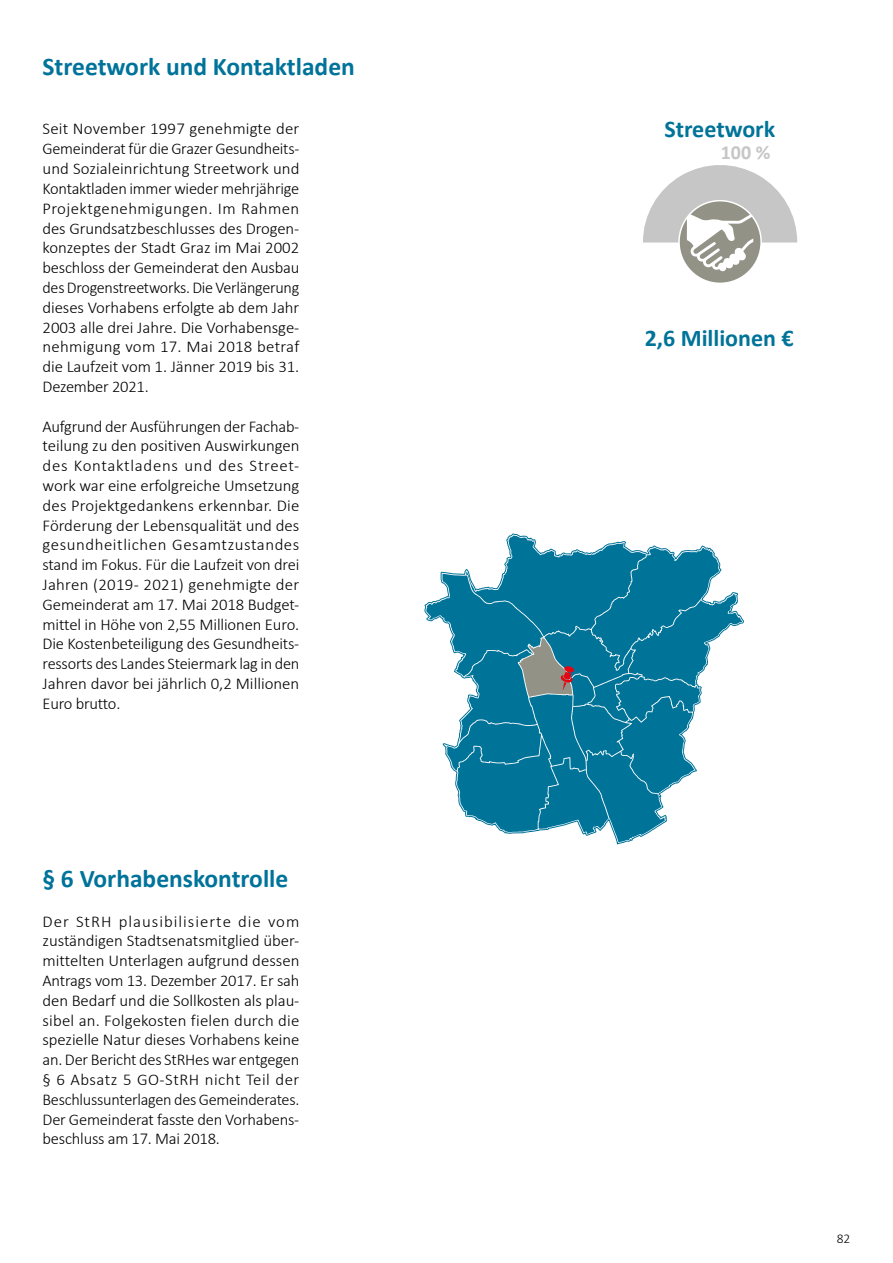
<style>
.page{position:relative;width:893px;height:1263px;background:#fff}
.page>*{position:absolute;margin:0;border:0;box-sizing:border-box;transform-origin:0 0}
.Bericht_Überschrift_Blau_h1_Spaltenüberg{font:700 25.5px "Calibri";color:#00739a}
.t1{font:700 24px "Calibri";color:#007399}
.t2{font:700 19.95px "Calibri";color:#c6c6c6}
.Bericht_Fließtext_p_standard_black_mit_A{font:300 16.5px/19.8px "Calibri";letter-spacing:-.01em;color:#000;text-align:justify}
.t3{font:300 13.5px "Calibri";color:#000}
</style>
<div class="page">
<div style="left:679px;top:201px;width:82px;height:82px;background:#929287;border-radius:41px"></div>
<svg style="left:643px;top:165px;width:154px;height:106px"></svg>
<div style="left:678px;top:200px;width:84px;height:84px;border:2px solid #fff;border-radius:50%"></div>
<svg style="left:426px;top:535px;width:316px;height:307px"></svg>
<h1 class="Bericht_Überschrift_Blau_h1_Spaltenüberg" style="left:43px;top:49px;width:314px">Streetwork und Kontaktladen</h1>
<p class="Bericht_Fließtext_p_standard_black_mit_A" style="left:43px;top:119px;width:258px">Seit November 1997 genehmigte der Gemeinderat für die Grazer Gesundheits&shy;und Sozialeinrichtung Streetwork und Kontaktladen immer wieder mehrjährige Projektgenehmigungen. Im Rahmen des Grundsatzbeschlusses des Drogen&shy;konzeptes der Stadt Graz im Mai 2002 beschloss der Gemeinderat den Ausbau des Drogenstreetworks. Die Verlängerung dieses Vorhabens erfolgte ab dem Jahr 2003 alle drei Jahre. Die Vorhabensge&shy;nehmigung vom 17. Mai 2018 betraf die Laufzeit vom 1. Jänner 2019 bis 31.<br>Dezember 2021.</p>
<p class="Bericht_Fließtext_p_standard_black_mit_A" style="left:43px;top:416px;width:258px">Aufgrund der Ausführungen der Fachab&shy;teilung zu den positiven Auswirkungen des Kontaktladens und des Street&shy;work war eine erfolgreiche Umsetzung des Projektgedankens erkennbar. Die Förderung der Lebensqualität und des gesundheitlichen Gesamtzustandes stand im Fokus. Für die Laufzeit von drei Jahren (2019- 2021) genehmigte der Gemeinderat am 17. Mai 2018 Budget&shy;mittel in Höhe von 2,55 Millionen Euro.<br>Die Kostenbeteiligung des Gesundheits&shy;ressorts des Landes Steiermark lag in den Jahren davor bei jährlich 0,2 Millionen Euro brutto.</p>
<h1 class="Bericht_Überschrift_Blau_h1_Spaltenüberg" style="left:43px;top:860px;width:247px">§ 6 Vorhabenskontrolle</h1>
<p class="Bericht_Fließtext_p_standard_black_mit_A" style="left:43px;top:911px;width:258px">Der StRH plausibilisierte die vom zuständigen Stadtsenatsmitglied über&shy;mittelten Unterlagen aufgrund dessen Antrags vom 13. Dezember 2017. Er sah den Bedarf und die Sollkosten als plau&shy;sibel an. Folgekosten fielen durch die spezielle Natur dieses Vorhabens keine an. Der Bericht des StRHes war entgegen § 6 Absatz 5 GO-StRH nicht Teil der Beschlussunterlagen des Gemeinderates.<br>Der Gemeinderat fasste den Vorhabens&shy;beschluss am 17. Mai 2018.</p>
<p class="t1" style="left:664px;top:112px;width:112px">Streetwork</p>
<p class="t2" style="left:721px;top:138px;width:51px">100 %</p>
<p class="t1" style="left:645px;top:321px;width:150px">2,6 Millionen €</p>
<p class="t3" style="left:837px;top:1230px;width:15px">82</p>
</div>
